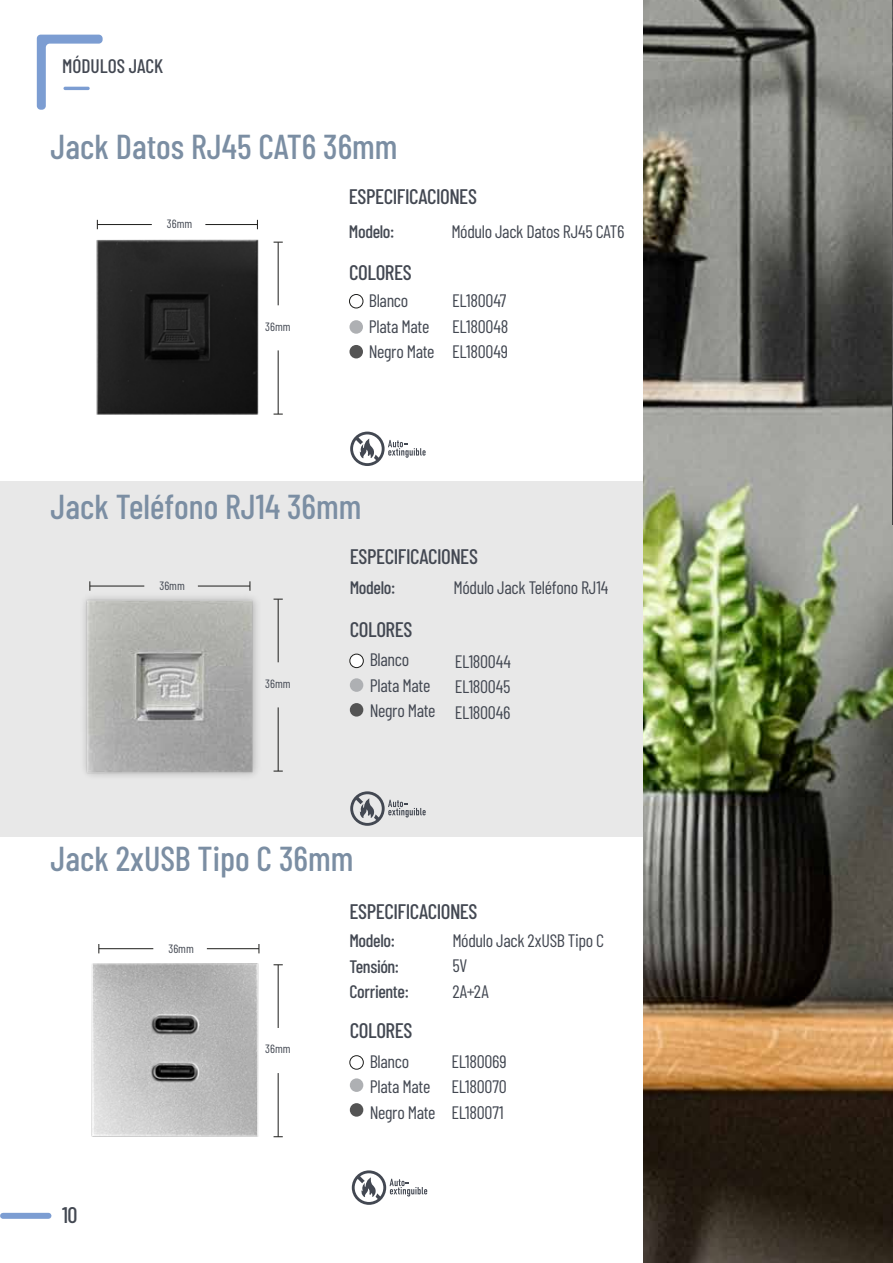
<style>
.page{position:relative;width:893px;height:1263px;background:#fff}
.page>*{position:absolute;margin:0;border:0;box-sizing:border-box;transform-origin:0 0}
.t1{font:500 34.5px "Barlow Condensed";color:#7b8ea3}
.t2{font:500 22.5px "Barlow Condensed";color:#434852}
.t3{font:500 21px "Barlow Condensed";letter-spacing:-.02em;color:#434852}
.t4{font:500 19.5px "Barlow Condensed";color:#434852}
.t5{font:18px/25.5px "Barlow Condensed";letter-spacing:-.02em;color:#434852}
.t6{font:500 18px/25.5px "Barlow Condensed";letter-spacing:-.02em;color:#434852}
.t7{font:12px "Barlow Condensed";color:#434852}
</style>
<div class="page">
<div style="left:0;top:482px;width:893px;height:355px;background:#e8e8e8"></div>
<img style="left:96px;top:219px;width:187px;height:196px">
<hr style="left:278px;top:242px;width:1px;height:63px;background:#1d1d1b">
<hr style="left:278px;top:350px;width:1px;height:64px;background:#1d1d1b">
<hr style="left:205px;top:224px;width:52px;height:1px;background:#1d1d1b">
<hr style="left:97px;top:224px;width:55px;height:1px;background:#1d1d1b">
<svg style="left:350px;top:432px;width:76px;height:34px"></svg>
<div style="left:349px;top:320px;width:14px;height:14px;background:#aeb0b3;border-radius:50%"></div>
<div style="left:349px;top:294px;width:14px;height:14px;border:1px solid #1d1d1b;border-radius:50%"></div>
<div style="left:349px;top:345px;width:14px;height:13px;background:#545454;border-radius:50%"></div>
<div style="left:350px;top:678px;width:13px;height:14px;background:#aeb0b3;border-radius:50%"></div>
<div style="left:350px;top:654px;width:13px;height:14px;background:#fff;border-radius:50%"></div>
<div style="left:349px;top:654px;width:15px;height:14px;border:1px solid #1d1d1b;border-radius:50%"></div>
<div style="left:350px;top:703px;width:13px;height:13px;background:#545454;border-radius:50%"></div>
<img style="left:84px;top:581px;width:197px;height:195px">
<svg style="left:350px;top:791px;width:76px;height:35px"></svg>
<hr style="left:278px;top:599px;width:1px;height:63px;background:#1d1d1b">
<hr style="left:278px;top:707px;width:1px;height:64px;background:#1d1d1b">
<hr style="left:198px;top:586px;width:52px;height:1px;background:#1d1d1b">
<hr style="left:90px;top:586px;width:54px;height:1px;background:#1d1d1b">
<div style="left:350px;top:1078px;width:13px;height:14px;background:#aeb0b3;border-radius:50%"></div>
<div style="left:349px;top:1055px;width:15px;height:14px;border:1px solid #1d1d1b;border-radius:50%"></div>
<div style="left:350px;top:1103px;width:13px;height:14px;background:#545454;border-radius:50%"></div>
<img style="left:91px;top:944px;width:192px;height:194px">
<svg style="left:352px;top:1170px;width:75px;height:35px"></svg>
<img style="left:643px;top:0;width:250px;height:1263px">
<img style="left:892px;top:0;width:1px;height:525px">
<svg style="left:37px;top:35px;width:66px;height:75px"></svg>
<hr style="left:63px;top:87px;width:27px;height:3px;background:#7c9dd2;border-radius:2px">
<div style="left:3px;top:1213px;width:45px;height:6px;background:#7c9dd2"></div>
<p class="t4" style="left:62px;top:52px;width:103px">MÓDULOS JACK</p>
<h1 class="t1" style="left:51px;top:122px;width:348px">Jack Datos RJ45 CAT6 36mm</h1>
<p class="t7" style="left:167px;top:216px;width:27px">36mm</p>
<p class="t7" style="left:265px;top:318px;width:27px">36mm</p>
<p class="t3" style="left:349px;top:182px;width:130px">ESPECIFICACIONES</p>
<p class="t6" style="left:349px;top:217px;width:47px">Modelo:</p>
<p class="t5" style="left:451px;top:217px;width:175px">Módulo Jack Datos RJ45 CAT6</p>
<p class="t3" style="left:349px;top:257px;width:64px">COLORES</p>
<p class="t5" style="left:369px;top:287px;width:67px">Blanco<br>Plata Mate<br>Negro Mate</p>
<p class="t5" style="left:452px;top:287px;width:58px;text-align:justify">EL180047<br>EL180048<br>EL180049</p>
<h1 class="t1" style="left:51px;top:482px;width:312px">Jack Teléfono RJ14 36mm</h1>
<p class="t7" style="left:159px;top:577px;width:27px">36mm</p>
<p class="t7" style="left:265px;top:675px;width:27px">36mm</p>
<p class="t3" style="left:350px;top:541px;width:130px">ESPECIFICACIONES</p>
<p class="t6" style="left:350px;top:573px;width:47px">Modelo:</p>
<p class="t5" style="left:454px;top:573px;width:156px">Módulo Jack Teléfono RJ14</p>
<p class="t3" style="left:350px;top:615px;width:64px">COLORES</p>
<p class="t5" style="left:370px;top:646px;width:67px">Blanco<br>Plata Mate<br>Negro Mate</p>
<p class="t5" style="left:455px;top:647px;width:58px;text-align:justify">EL180044<br>EL180045<br>EL180046</p>
<h1 class="t1" style="left:51px;top:834px;width:304px">Jack 2xUSB Tipo C 36mm</h1>
<p class="t2" style="left:62px;top:1198px;width:17px">10</p>
<p class="t7" style="left:168px;top:940px;width:27px">36mm</p>
<p class="t7" style="left:265px;top:1040px;width:27px">36mm</p>
<p class="t3" style="left:349px;top:896px;width:130px">ESPECIFICACIONES</p>
<p class="t6" style="left:349px;top:926px;width:61px">Modelo:<br>Tensión:<br>Corriente:</p>
<p class="t5" style="left:452px;top:926px;width:153px">Módulo Jack 2xUSB Tipo C<br>5V<br>2A+2A</p>
<p class="t3" style="left:350px;top:1015px;width:64px">COLORES</p>
<p class="t5" style="left:370px;top:1047px;width:67px">Blanco<br>Plata Mate<br>Negro Mate</p>
<p class="t5" style="left:451px;top:1047px;width:57px;text-align:justify">EL180069<br>EL180070<br>EL180071</p>
</div>
